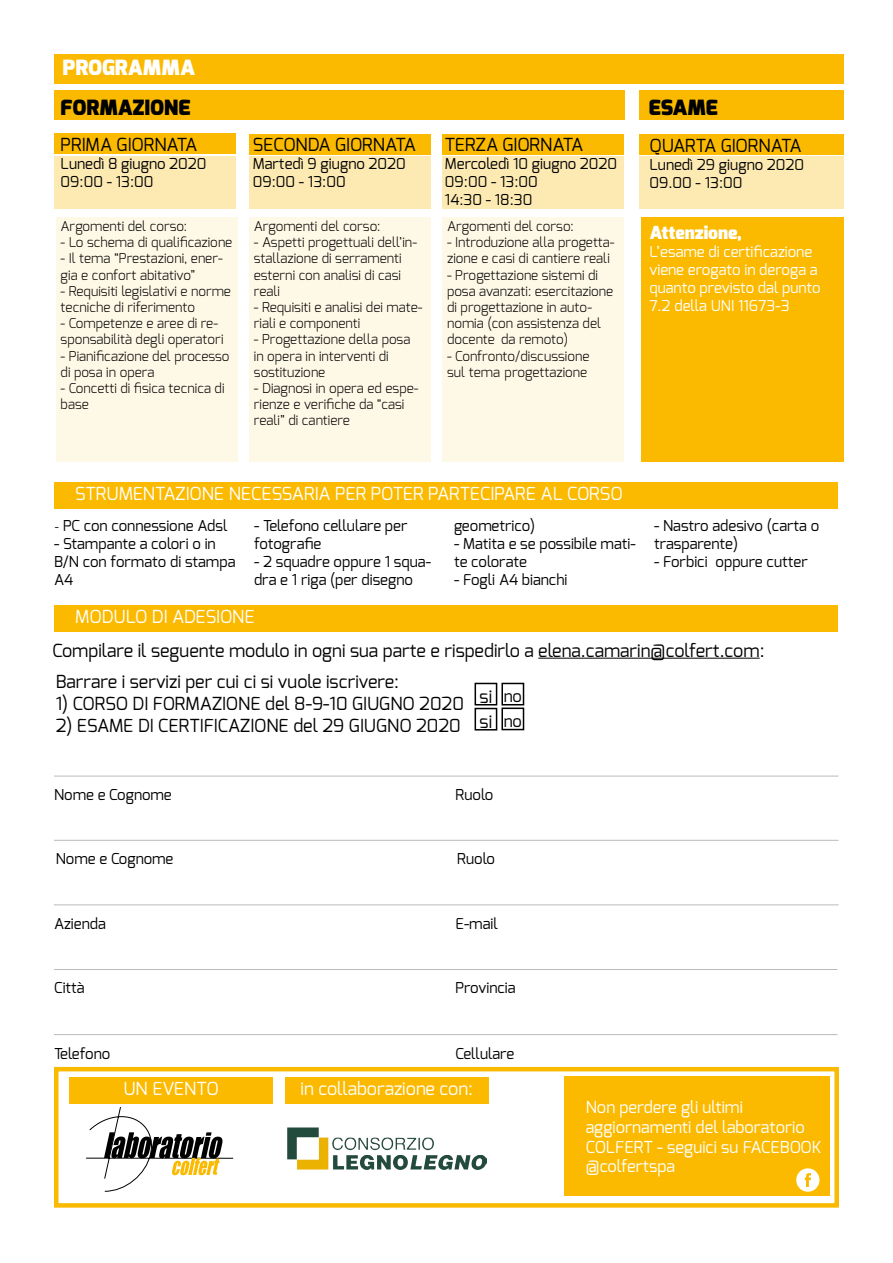
<style>
.page{position:relative;width:893px;height:1263px;background:#fff}
.page>*{position:absolute;margin:0;border:0;box-sizing:border-box;transform-origin:0 0}
.t1{font:900 21px "Exo";color:#000}
.t2{font:900 21px "Exo";color:#fff}
.t3{font:18px/25px "Exo";color:#000}
.t4{font:18px "Exo";color:#fff}
.t5{font:900 18px "Exo";color:#fff}
.t6{font:16.5px/19.8px "Exo";color:#fff}
.t7{font:16.5px "Exo";color:#000}
.t8{font:15px/18px "Exo";color:#000}
.t9{font:15px/18px "Exo";color:#fff}
.t10{font:300 13.5px/16.2px "Exo";color:#000}
.s1{font-family:"Minion Pro"}
.s2{font-size:16.5px}
</style>
<div class="page">
<div style="left:54px;top:91px;width:571px;height:29px;background:#fbba00"></div>
<div style="left:54px;top:133px;width:182px;height:20px;background:#fbba00"></div>
<div style="left:249px;top:134px;width:182px;height:21px;background:#fbba00"></div>
<div style="left:442px;top:134px;width:182px;height:21px;background:#fbba00"></div>
<div style="left:639px;top:134px;width:205px;height:21px;background:#fbba00"></div>
<div style="left:54px;top:156px;width:182px;height:52px;background:#fdeab3"></div>
<div style="left:56px;top:217px;width:181px;height:244px;background:#fef8e6"></div>
<div style="left:249px;top:217px;width:182px;height:244px;background:#fef8e6"></div>
<div style="left:442px;top:217px;width:182px;height:244px;background:#fef8e6"></div>
<div style="left:249px;top:157px;width:182px;height:52px;background:#fdeab3"></div>
<div style="left:442px;top:157px;width:182px;height:52px;background:#fdeab3"></div>
<div style="left:639px;top:157px;width:205px;height:52px;background:#fdeab3"></div>
<div style="left:639px;top:90px;width:205px;height:30px;background:#fbba00"></div>
<div style="left:54px;top:1067px;width:785px;height:141px;background:#fff;border:4px solid #fbba00"></div>
<div style="left:54px;top:605px;width:783px;height:26px;background:#fbba00"></div>
<div style="left:54px;top:482px;width:783px;height:26px;background:#fbba00"></div>
<svg style="left:86px;top:1107px;width:148px;height:85px"></svg>
<div style="left:564px;top:1076px;width:266px;height:120px;background:#fbba00"></div>
<div style="left:796px;top:1168px;width:23px;height:24px;background:#fff;border-radius:50%"></div>
<svg style="left:805px;top:1173px;width:6px;height:14px"></svg>
<div style="left:69px;top:1077px;width:204px;height:26px;background:#fbba00"></div>
<div style="left:285px;top:1077px;width:204px;height:26px;background:#fbba00"></div>
<img style="left:288px;top:1128px;width:198px;height:42px">
<div style="left:54px;top:54px;width:790px;height:29px;background:#fbba00"></div>
<div style="left:641px;top:217px;width:203px;height:244px;background:#fbba00"></div>
<hr style="left:538px;top:658px;width:222px;height:1px;background:#000">
<hr style="left:54px;top:776px;width:784px;height:1px;background:#000">
<hr style="left:54px;top:840px;width:784px;height:1px;background:#000">
<hr style="left:54px;top:904px;width:784px;height:1px;background:#000">
<hr style="left:54px;top:969px;width:783px;height:1px;background:#000">
<hr style="left:54px;top:1034px;width:783px;height:1px;background:#000">
<div style="left:475px;top:683px;width:22px;height:22px;border:2px solid #000"></div>
<div style="left:475px;top:708px;width:22px;height:22px;border:2px solid #000"></div>
<div style="left:501px;top:707px;width:23px;height:23px;border:2px solid #000"></div>
<div style="left:501px;top:683px;width:23px;height:22px;border:2px solid #000"></div>
<h1 class="t2" style="left:63px;top:54px;width:134px">PROGRAMMA</h1>
<h1 class="t1" style="left:61px;top:94px;width:131px">FORMAZIONE</h1>
<h2 class="t3" style="left:61px;top:132px;width:138px">PRIMA GIORNATA</h2>
<p class="t8" style="left:61px;top:155px;width:147px">Lunedì 8 giugno 2020<br>09:00 - 13:00</p>
<p class="t10" style="left:61px;top:218px;width:128px">Argomenti del corso:</p>
<p class="t10" style="left:61px;top:234px;width:173px">- Lo schema di qualificazione</p>
<p class="t10" style="left:61px;top:250px;width:164px">- Il tema “Prestazioni, ener&shy;gia e confort abitativo”</p>
<p class="t10" style="left:61px;top:283px;width:172px">- Requisiti legislativi e norme tecniche di riferimento</p>
<p class="t10" style="left:61px;top:315px;width:164px">- Competenze e aree di re&shy;sponsabilità degli operatori</p>
<p class="t10" style="left:61px;top:348px;width:170px">- Pianificazione del processo di posa in opera</p>
<p class="t10" style="left:61px;top:380px;width:165px">- Concetti di fisica tecnica di base</p>
<h2 class="t3" style="left:253px;top:132px;width:165px">SECONDA GIORNATA</h2>
<p class="t8" style="left:253px;top:155px;width:155px">Martedì 9 giugno 2020<br>09:00 - 13:00</p>
<p class="t10" style="left:254px;top:218px;width:128px">Argomenti del corso:</p>
<p class="t10" style="left:254px;top:234px;width:165px">- Aspetti progettuali dell’in&shy;stallazione di serramenti esterni con analisi di casi reali</p>
<p class="t10" style="left:254px;top:299px;width:170px">- Requisiti e analisi dei mate&shy;riali e componenti</p>
<p class="t10" style="left:254px;top:331px;width:158px">- Progettazione della posa in opera in interventi di sostituzione</p>
<p class="t10" style="left:254px;top:380px;width:166px">- Diagnosi in opera ed espe&shy;rienze e verifiche da “casi reali” di cantiere</p>
<h2 class="t3" style="left:445px;top:132px;width:140px">TERZA GIORNATA</h2>
<p class="t8" style="left:445px;top:155px;width:174px">Mercoledì 10 giugno 2020<br>09:00 - 13:00<br>14:30 - 18:30</p>
<p class="t10" style="left:447px;top:218px;width:128px">Argomenti del corso:</p>
<p class="t10" style="left:447px;top:234px;width:169px">- Introduzione alla progetta&shy;zione e casi di cantiere reali</p>
<p class="t10" style="left:447px;top:267px;width:168px">- Progettazione sistemi di posa avanzati: esercitazione di progettazione in auto&shy;nomia (con assistenza del docente da remoto)</p>
<p class="t10" style="left:447px;top:348px;width:144px">- Confronto/discussione sul tema progettazione</p>
<h1 class="t1" style="left:649px;top:94px;width:70px">ESAME</h1>
<h2 class="t3" style="left:649px;top:133px;width:153px">QUARTA GIORNATA</h2>
<p class="t8" style="left:649px;top:155px;width:156px">Lunedì 29 giugno 2020<br>09.00 - 13:00</p>
<h2 class="t5" style="left:649px;top:220px;width:94px">Attenzione,</h2>
<p class="t9" style="left:649px;top:242px;width:173px">L’esame di certificazione viene erogato in deroga a quanto previsto dal punto<br>7.2 della UNI 11673-3</p>
<h2 class="t4" style="left:75px;top:482px;width:549px">STRUMENTAZIONE NECESSARIA PER POTER PARTECIPARE AL CORSO</h2>
<p class="t8" style="left:54px;top:516px;width:175px"><span class="s1">-</span> PC con connessione Adsl</p>
<p class="t8" style="left:54px;top:534px;width:183px">- Stampante a colori o in<br>B/N con formato di stampa<br>A4</p>
<p class="t8" style="left:254px;top:516px;width:155px">- Telefono cellulare per fotografie</p>
<p class="t8" style="left:254px;top:552px;width:179px">- 2 squadre oppure 1 squa&shy;dra e 1 riga (per disegno</p>
<h2 class="t4" style="left:75px;top:605px;width:181px">MODULO DI ADESIONE</h2>
<p class="t8" style="left:454px;top:516px;width:83px">geometrico)</p>
<p class="t8" style="left:454px;top:534px;width:183px">- Matita e se possibile mati&shy;te colorate</p>
<p class="t8" style="left:454px;top:570px;width:115px">- Fogli A4 bianchi</p>
<p class="t8" style="left:654px;top:516px;width:167px">- Nastro adesivo (carta o trasparente)</p>
<p class="t8" style="left:654px;top:552px;width:155px">- Forbici oppure cutter</p>
<h2 class="t3" style="left:52px;top:638px;width:714px">Compilare il seguente modulo in ogni sua parte e rispedirlo a elena.camarin@colfert.com:</h2>
<h2 class="t3" style="left:56px;top:669px;width:345px">Barrare i servizi per cui ci si vuole iscrivere:</h2>
<h2 class="t3" style="left:56px;top:691px;width:410px">1) CORSO DI FORMAZIONE del 8-9-10 GIUGNO 2020</h2>
<h2 class="t3" style="left:56px;top:712px;width:406px">2) ESAME DI CERTIFICAZIONE del 29 GIUGNO 2020</h2>
<h2 class="t3" style="left:480px;top:684px;width:44px">si<br>si <span class="s2">no</span></h2>
<p class="t7" style="left:504px;top:686px;width:20px">no</p>
<p class="t8" style="left:54px;top:785px;width:119px">Nome e Cognome</p>
<p class="t8" style="left:455px;top:785px;width:39px">Ruolo</p>
<p class="t8" style="left:56px;top:850px;width:119px">Nome e Cognome</p>
<p class="t8" style="left:457px;top:850px;width:39px">Ruolo</p>
<p class="t8" style="left:54px;top:914px;width:53px">Azienda</p>
<p class="t8" style="left:455px;top:914px;width:44px">E-mail</p>
<p class="t8" style="left:54px;top:979px;width:32px">Città</p>
<p class="t8" style="left:455px;top:979px;width:62px">Provincia</p>
<p class="t8" style="left:54px;top:1045px;width:58px">Telefono</p>
<p class="t8" style="left:455px;top:1045px;width:60px">Cellulare</p>
<h2 class="t4" style="left:123px;top:1077px;width:97px">UN EVENTO</h2>
<h2 class="t4" style="left:300px;top:1077px;width:174px">in collaborazione con:</h2>
<p class="t6" style="left:586px;top:1097px;width:237px">Non perdere gli ultimi aggiornamenti del laboratorio<br>COLFERT - seguici su FACEBOOK @colfertspa</p>
</div>
